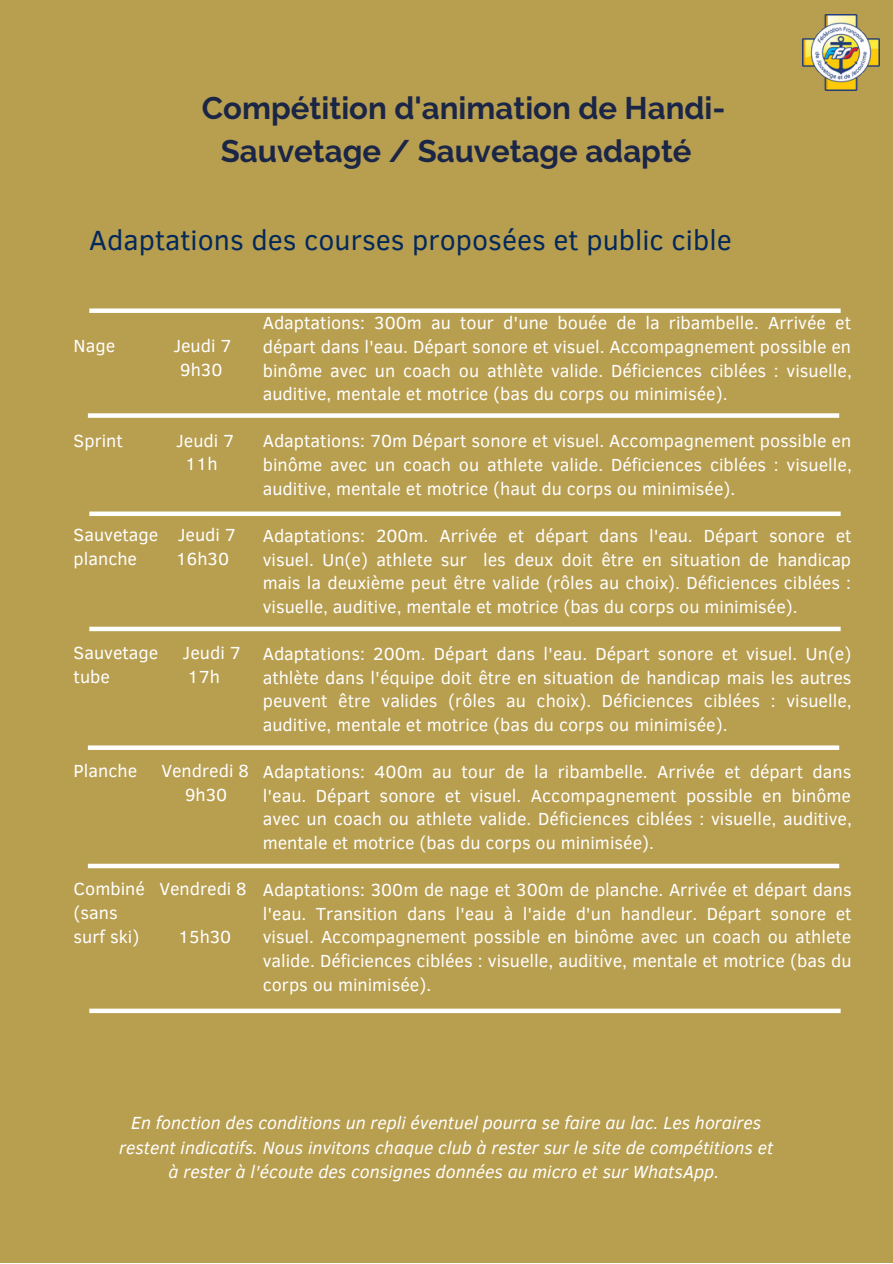
<style>
.page{position:relative;width:893px;height:1264px;background:#fff}
.page>*{position:absolute;margin:0;border:0;box-sizing:border-box;transform-origin:0 0}
.t1{font:700 31.2px/42.8px "Raleway";color:#1b2646;text-align:center}
.t2{font:28.5px "Clear Sans";color:#03295b}
.t3{font:18px/23.5px "Clear Sans";color:#fff;text-align:justify}
.t4{font:italic 18px/24.8px "Clear Sans";color:#fff;text-align:center}
</style>
<div class="page">
<div style="left:0;top:0;width:892px;height:1262px;background:#b89e4f"></div>
<img style="left:802px;top:14px;width:77px;height:77px">
<div style="left:89px;top:308px;width:751px;height:5px;background:#fff"></div>
<div style="left:88px;top:413px;width:751px;height:5px;background:#fff"></div>
<div style="left:89px;top:626px;width:751px;height:5px;background:#fff"></div>
<div style="left:89px;top:511px;width:751px;height:5px;background:#fff"></div>
<div style="left:88px;top:745px;width:751px;height:5px;background:#fff"></div>
<div style="left:88px;top:863px;width:751px;height:5px;background:#fff"></div>
<div style="left:89px;top:1008px;width:751px;height:5px;background:#fff"></div>
<p class="t1" style="left:202px;top:87px;width:525px">Compétition d'animation de Handi-<br>Sauvetage / Sauvetage adapté</p>
<p class="t2" style="left:89px;top:219px;width:643px">Adaptations des courses proposées et public cible</p>
<p class="t3" style="left:74px;top:333px;width:43px">Nage</p>
<p class="t3" style="left:173px;top:333px;width:60px">Jeudi 7</p>
<p class="t3" style="left:180px;top:357px;width:44px">9h30</p>
<p class="t3" style="left:74px;top:427px;width:51px">Sprint</p>
<p class="t3" style="left:176px;top:427px;width:60px">Jeudi 7</p>
<p class="t3" style="left:185px;top:451px;width:34px">11h</p>
<p class="t3" style="left:74px;top:522px;width:164px">Sauvetage Jeudi 7</p>
<p class="t3" style="left:74px;top:546px;width:65px">planche</p>
<p class="t3" style="left:176px;top:546px;width:55px">16h30</p>
<p class="t3" style="left:74px;top:640px;width:86px">Sauvetage</p>
<p class="t3" style="left:182px;top:640px;width:60px">Jeudi 7</p>
<p class="t3" style="left:74px;top:664px;width:38px">tube</p>
<p class="t3" style="left:187px;top:664px;width:34px">17h</p>
<p class="t3" style="left:74px;top:758px;width:65px">Planche</p>
<p class="t3" style="left:161px;top:758px;width:89px">Vendredi 8</p>
<p class="t3" style="left:185px;top:782px;width:44px">9h30</p>
<p class="t3" style="left:74px;top:876px;width:175px">Combiné Vendredi 8 (sans</p>
<p class="t3" style="left:74px;top:923px;width:67px">surf ski)</p>
<p class="t3" style="left:178px;top:923px;width:55px">15h30</p>
<p class="t3" style="left:263px;top:310px;width:590px">Adaptations: 300m au tour d'une bouée de la ribambelle. Arrivée et départ dans l'eau. Départ sonore et visuel. Accompagnement possible en binôme avec un coach ou athlète valide. Déficiences ciblées : visuelle, auditive, mentale et motrice (bas du corps ou minimisée).</p>
<p class="t3" style="left:263px;top:428px;width:590px">Adaptations: 70m Départ sonore et visuel. Accompagnement possible en binôme avec un coach ou athlete valide. Déficiences ciblées : visuelle, auditive, mentale et motrice (haut du corps ou minimisée).</p>
<p class="t3" style="left:263px;top:523px;width:590px">Adaptations: 200m. Arrivée et départ dans l'eau. Départ sonore et visuel. Un(e) athlete sur les deux doit être en situation de handicap mais la deuxième peut être valide (rôles au choix). Déficiences ciblées : visuelle, auditive, mentale et motrice (bas du corps ou minimisée).</p>
<p class="t3" style="left:263px;top:641px;width:590px">Adaptations: 200m. Départ dans l'eau. Départ sonore et visuel. Un(e) athlète dans l'équipe doit être en situation de handicap mais les autres peuvent être valides (rôles au choix). Déficiences ciblées : visuelle, auditive, mentale et motrice (bas du corps ou minimisée).</p>
<p class="t3" style="left:263px;top:759px;width:590px">Adaptations: 400m au tour de la ribambelle. Arrivée et départ dans l'eau. Départ sonore et visuel. Accompagnement possible en binôme avec un coach ou athlete valide. Déficiences ciblées : visuelle, auditive, mentale et motrice (bas du corps ou minimisée).</p>
<p class="t3" style="left:263px;top:877px;width:590px">Adaptations: 300m de nage et 300m de planche. Arrivée et départ dans l'eau. Transition dans l'eau à l'aide d'un handleur. Départ sonore et visuel. Accompagnement possible en binôme avec un coach ou athlete valide. Déficiences ciblées : visuelle, auditive, mentale et motrice (bas du corps ou minimisée).</p>
<p class="t4" style="left:119px;top:1109px;width:655px">En fonction des conditions un repli éventuel pourra se faire au lac. Les horaires restent indicatifs. Nous invitons chaque club à rester sur le site de compétitions et à rester à l'écoute des consignes données au micro et sur WhatsApp.</p>
</div>
